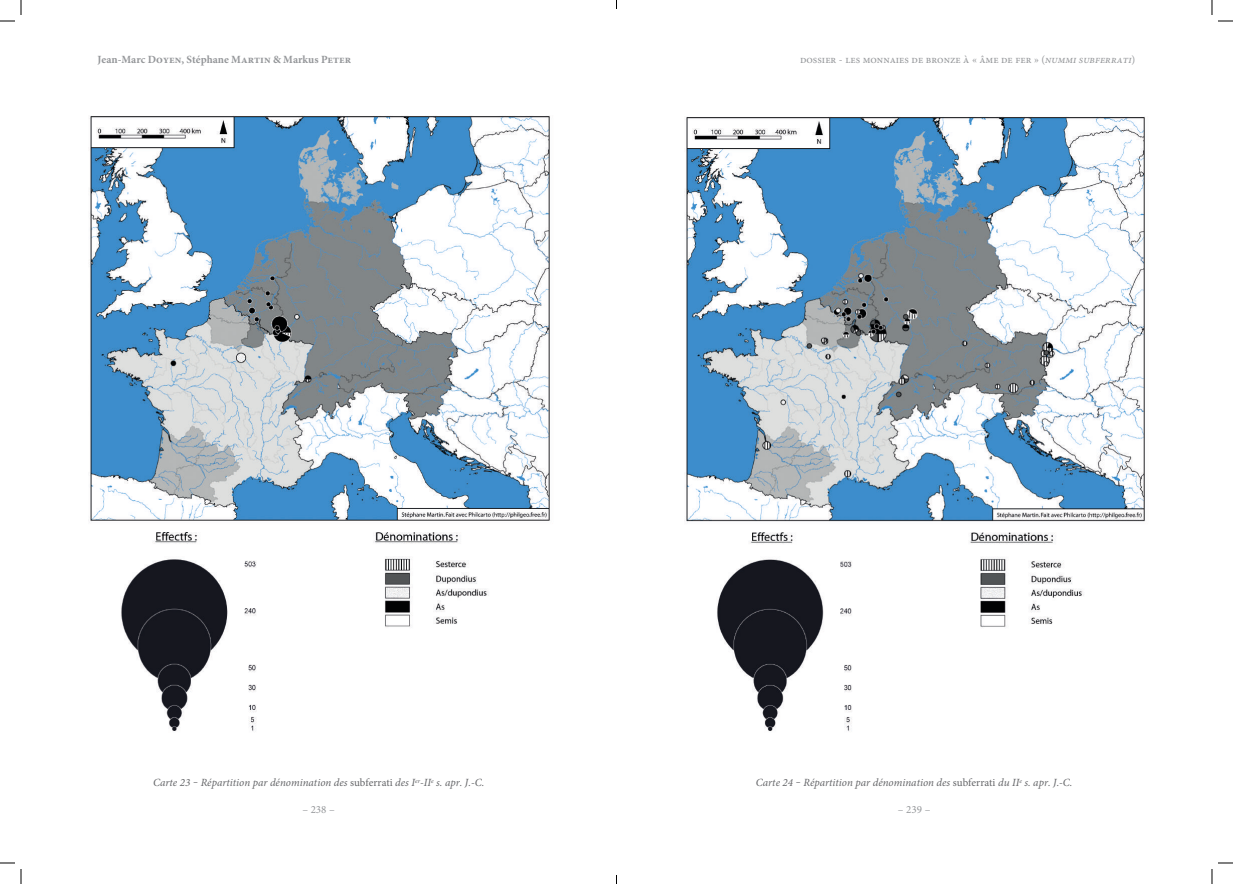
<style>
.page{position:relative;width:1233px;height:884px;background:#fff}
.page>*{position:absolute;margin:0;border:0;box-sizing:border-box;transform-origin:0 0}
.t1{font:italic 11px "Minion Pro";color:#646568}
.t2{font:11px "Minion Pro";color:#949699}
.t3{font:700 11px "Minion Pro";color:#949699}
.s1{font-style:italic}
.s2{font-style:normal}
</style>
<div class="page">
<img style="left:89px;top:115px;width:461px;height:616px">
<img style="left:684px;top:116px;width:461px;height:616px">
<svg style="left:1218px;top:20px;width:15px;height:2px"></svg>
<svg style="left:1218px;top:862px;width:15px;height:2px"></svg>
<svg style="left:0;top:0;width:22px;height:22px"></svg>
<svg style="left:0;top:862px;width:22px;height:22px"></svg>
<svg style="left:1211px;top:0;width:1px;height:15px"></svg>
<svg style="left:1211px;top:869px;width:1px;height:15px"></svg>
<p class="t3" style="left:98px;top:52px;width:255px">Jean-Marc Doyen, Stéphane Martin &amp; Markus Peter</p>
<p class="t2" style="left:800px;top:52px;width:337px">Dossier - les monnaies de bronze à « âme de fer » (<span class="s1">nummi subferrati</span>)</p>
<p class="t1" style="left:153px;top:775px;width:333px">Carte 23 ‒ Répartition par dénomination des <span class="s2">subferrati</span> des I<sup>er</sup>-II<sup>e</sup> s. apr. J.-C.</p>
<p class="t1" style="left:756px;top:775px;width:318px">Carte 24 ‒ Répartition par dénomination des <span class="s2">subferrati</span> du II<sup>e</sup> s. apr. J.-C.</p>
<p class="t2" style="left:302px;top:802px;width:34px">– 238 –</p>
<p class="t2" style="left:898px;top:802px;width:34px">– 239 –</p>
</div>
